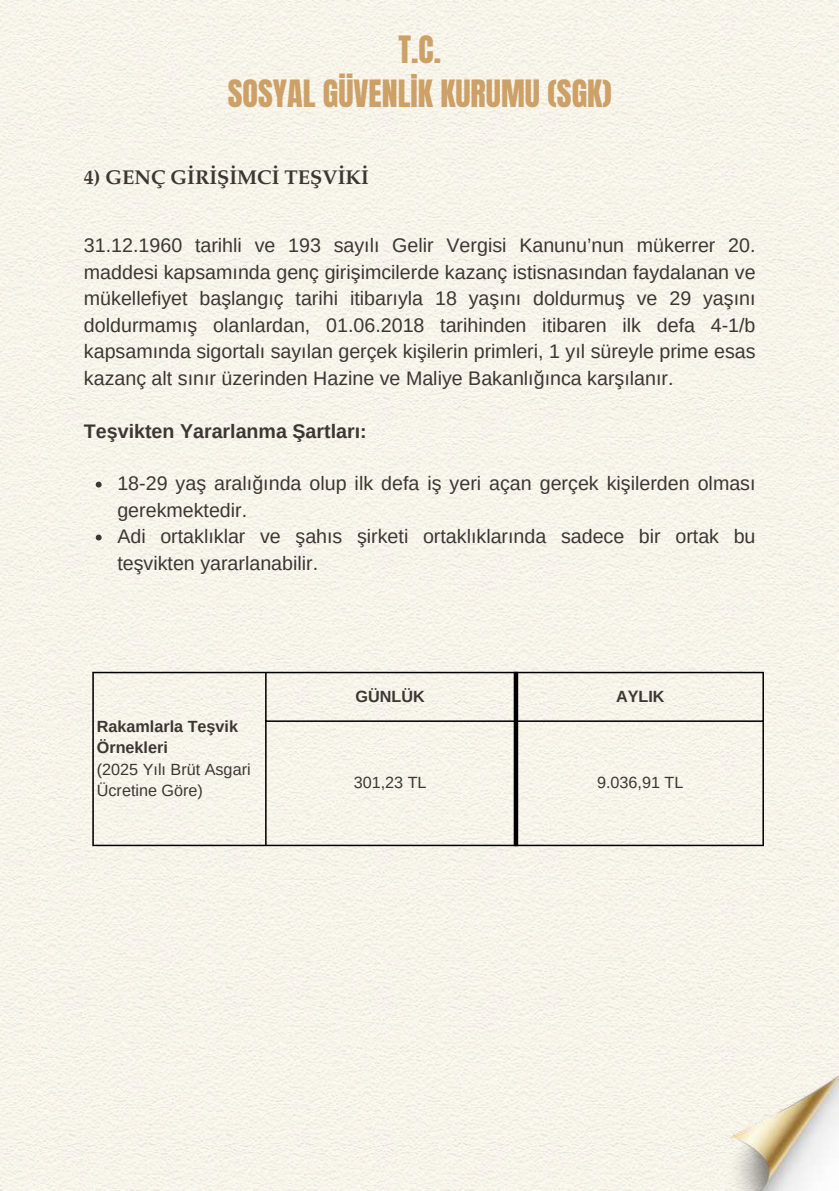
<style>
.page{position:relative;width:839px;height:1191px;background:#fff}
.page>*{position:absolute;margin:0;border:0;box-sizing:border-box;transform-origin:0 0}
.t1{font:32px/43.6px "Anton";color:#cca066;text-align:center}
.t2{font:700 20px "Palatino LT Pro";color:#3c3732}
.t3{font:19.6px/26.4px "Arimo";color:#3c3732;text-align:justify}
.t4{font:700 19.6px "Arimo";color:#3c3732}
.t5{font:16.2px/21.6px "Arimo";color:#3c3732}
.t6{font:700 16.2px/21.6px "Arimo";color:#3c3732}
</style>
<div class="page">
<img style="left:0;top:0;width:838px;height:1191px">
<img style="left:725px;top:1074px;width:113px;height:117px">
<svg style="left:96px;top:482px;width:6px;height:6px"></svg>
<svg style="left:96px;top:535px;width:6px;height:6px"></svg>
<hr style="left:92px;top:673px;width:2px;height:172px;background:#000">
<hr style="left:265px;top:673px;width:1px;height:172px;background:#000">
<hr style="left:762px;top:673px;width:2px;height:172px;background:#000">
<hr style="left:92px;top:672px;width:672px;height:1px;background:#000">
<hr style="left:265px;top:720px;width:499px;height:2px;background:#000">
<hr style="left:92px;top:845px;width:672px;height:1px;background:#000">
<div style="left:513px;top:672px;width:5px;height:174px;background:#000"></div>
<h1 class="t1" style="left:228px;top:29px;width:385px">T.C.<br>SOSYAL GÜVENLİK KURUMU (SGK)</h1>
<p class="t2" style="left:84px;top:170px;width:286px">4) GENÇ GİRİŞİMCİ TEŞVİKİ</p>
<p class="t3" style="left:84px;top:232px;width:673px">31.12.1960 tarihli ve 193 sayılı Gelir Vergisi Kanunu’nun mükerrer 20. maddesi kapsamında genç girişimcilerde kazanç istisnasından faydalanan ve mükellefiyet başlangıç tarihi itibarıyla 18 yaşını doldurmuş ve 29 yaşını doldurmamış olanlardan, 01.06.2018 tarihinden itibaren ilk defa 4-1/b kapsamında sigortalı sayılan gerçek kişilerin primleri, 1 yıl süreyle prime esas kazanç alt sınır üzerinden Hazine ve Maliye Bakanlığınca karşılanır.</p>
<p class="t4" style="left:84px;top:420px;width:284px">Teşvikten Yararlanma Şartları:</p>
<p class="t3" style="left:117px;top:470px;width:639px;text-align:left">18-29 yaş aralığında olup ilk defa iş yeri açan gerçek kişilerden olması gerekmektedir.<br>Adi ortaklıklar ve şahıs şirketi ortaklıklarında sadece bir ortak bu teşvikten yararlanabilir.</p>
<p class="t6" style="left:97px;top:715px;width:143px">Rakamlarla Teşvik<br>Örnekleri</p>
<p class="t5" style="left:97px;top:758px;width:155px">(2025 Yılı Brüt Asgari<br>Ücretine Göre)</p>
<p class="t6" style="left:355px;top:686px;width:71px">GÜNLÜK</p>
<p class="t6" style="left:616px;top:686px;width:50px">AYLIK</p>
<p class="t5" style="left:353px;top:772px;width:74px">301,23 TL</p>
<p class="t5" style="left:597px;top:772px;width:88px">9.036,91 TL</p>
</div>
